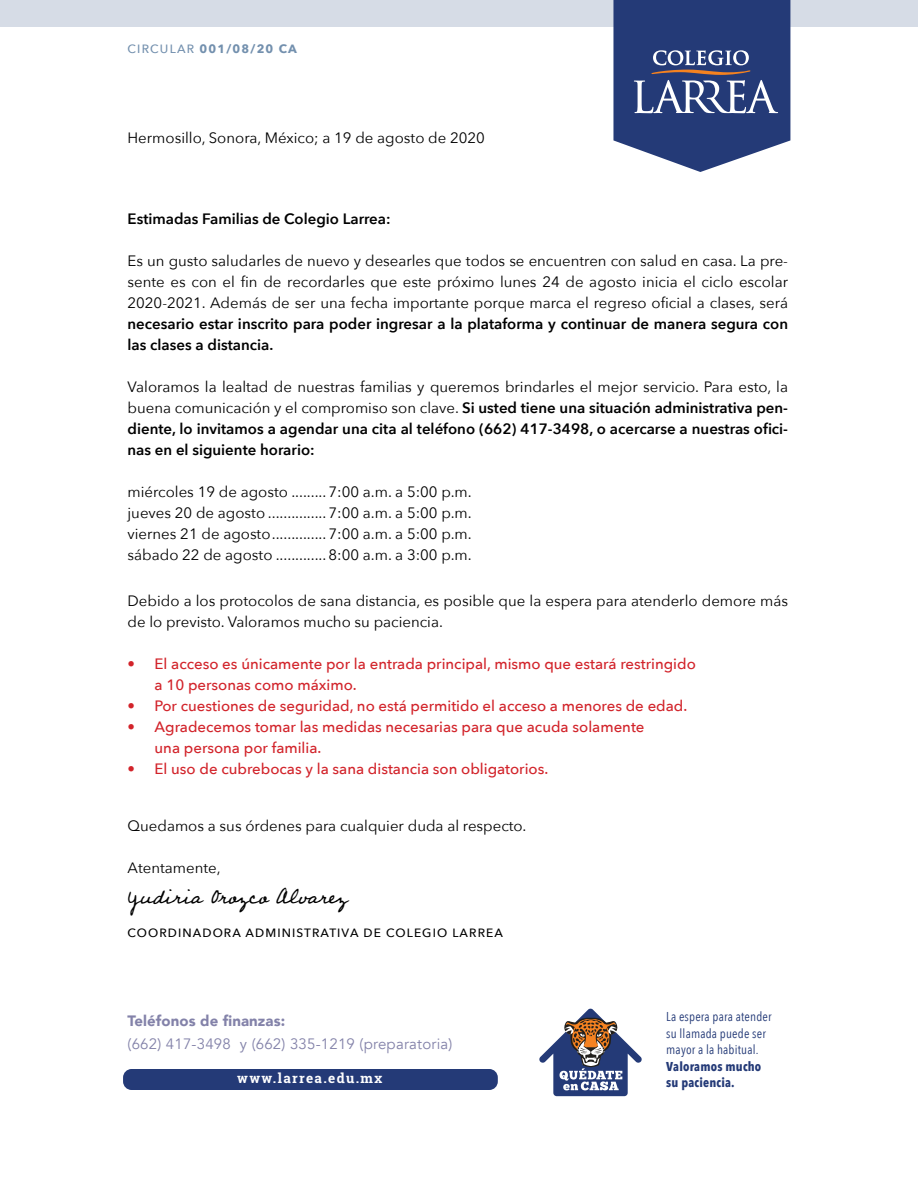
<style>
.page{position:relative;width:918px;height:1188px;background:#fff}
.page>*{position:absolute;margin:0;border:0;box-sizing:border-box;transform-origin:0 0}
.t1{font:25.5px "Professor";letter-spacing:-.01em;color:#000}
.t2{font:15px/21px "Avenir Next";color:#000;text-align:justify}
.t3{font:600 15px/21px "Avenir Next";color:#000}
.t4{font:500 15px/21px "Avenir Next";color:#d2232a}
.t5{font:15px "Avenir";letter-spacing:.015em;color:#8382a9}
.t6{font:900 15px "Avenir";letter-spacing:.005em;color:#8382a9}
.t7{font:700 13.5px "Roboto Slab";letter-spacing:.1em;color:#fff}
.t8{font:12.9px/16.5px "Avenir Next Condensed";letter-spacing:.015em;color:#243a77}
.t9{font:700 12.9px "Avenir Next Condensed";letter-spacing:.015em;color:#243a77}
.t10{font:500 12px "Avenir Next";letter-spacing:.09em;color:#000}
.t11{font:700 12px "Avenir Next";letter-spacing:.1em;color:#7390ae}
.s1{font-weight:500}
.s2{font-weight:400}
</style>
<div class="page">
<div style="left:0;top:0;width:918px;height:27px;background:#d6dce6"></div>
<svg style="left:613px;top:0;width:177px;height:172px;background:#47598b"></svg>
<svg style="left:539px;top:1008px;width:103px;height:88px"></svg>
<div style="left:123px;top:1069px;width:375px;height:21px;background:#243a77;border-radius:9px"></div>
<p class="t11" style="left:128px;top:39px;width:171px"><span class="s1">CIRCULAR</span> 001/08/20 CA</p>
<p class="t2" style="left:128px;top:126px;width:359px">Hermosillo, Sonora, México; a 19 de agosto de 2020</p>
<p class="t3" style="left:128px;top:207px;width:265px">Estimadas Familias de Colegio Larrea:</p>
<p class="t2" style="left:128px;top:249px;width:662px">Es un gusto saludarles de nuevo y desearles que todos se encuentren con salud en casa. La pre&shy;sente es con el fin de recordarles que este próximo lunes 24 de agosto inicia el ciclo escolar 2020-2021. Además de ser una fecha importante porque marca el regreso oficial a clases, será</p>
<p class="t3" style="left:128px;top:313px;width:662px">necesario estar inscrito para poder ingresar a la plataforma y continuar de manera segura con las clases a distancia.</p>
<p class="t3" style="left:128px;top:376px;width:662px;text-align:justify"><span class="s2">Valoramos la lealtad de nuestras familias y queremos brindarles el mejor servicio. Para esto, la buena comunicación y el compromiso son clave.</span> Si usted tiene una situación administrativa pen&shy;diente, lo invitamos a agendar una cita al teléfono (662) 417-3498, o acercarse a nuestras ofici&shy;nas en el siguiente horario:</p>
<p class="t2" style="left:128px;top:481px;width:346px">miércoles 19 de agosto .........7:00 a.m. a 5:00 p.m. jueves 20 de agosto ...............7:00 a.m. a 5:00 p.m. viernes 21 de agosto..............7:00 a.m. a 5:00 p.m. sábado 22 de agosto .............8:00 a.m. a 3:00 p.m.</p>
<p class="t2" style="left:128px;top:589px;width:662px">Debido a los protocolos de sana distancia, es posible que la espera para atenderlo demore más de lo previsto. Valoramos mucho su paciencia.</p>
<p class="t4" style="left:155px;top:653px;width:543px;text-indent:-27px">• El acceso es únicamente por la entrada principal, mismo que estará restringido a 10 personas como máximo.</p>
<p class="t4" style="left:128px;top:695px;width:561px">• Por cuestiones de seguridad, no está permitido el acceso a menores de edad.</p>
<p class="t4" style="left:155px;top:716px;width:491px;text-indent:-27px">• Agradecemos tomar las medidas necesarias para que acuda solamente una persona por familia.</p>
<p class="t4" style="left:128px;top:758px;width:422px">• El uso de cubrebocas y la sana distancia son obligatorios.</p>
<p class="t2" style="left:128px;top:814px;width:400px">Quedamos a sus órdenes para cualquier duda al respecto.</p>
<p class="t2" style="left:128px;top:856px;width:95px">Atentamente,</p>
<h1 class="t1" style="left:128px;top:879px;width:221px">Yudiria Orozco Alvarez</h1>
<p class="t10" style="left:128px;top:922px;width:377px">COORDINADORA ADMINISTRATIVA DE COLEGIO LARREA</p>
<p class="t8" style="left:666px;top:1008px;width:107px">La espera para atender su llamada puede ser mayor a la habitual.</p>
<p class="t9" style="left:666px;top:1059px;width:97px">Valoramos mucho</p>
<p class="t6" style="left:128px;top:1008px;width:159px">Teléfonos de finanzas:</p>
<p class="t5" style="left:128px;top:1035px;width:326px">(662) 417-3498 y (662) 335-1219 (preparatoria)</p>
<p class="t7" style="left:237px;top:1069px;width:147px">www.larrea.edu.mx</p>
<p class="t9" style="left:666px;top:1075px;width:70px">su paciencia.</p>
</div>
